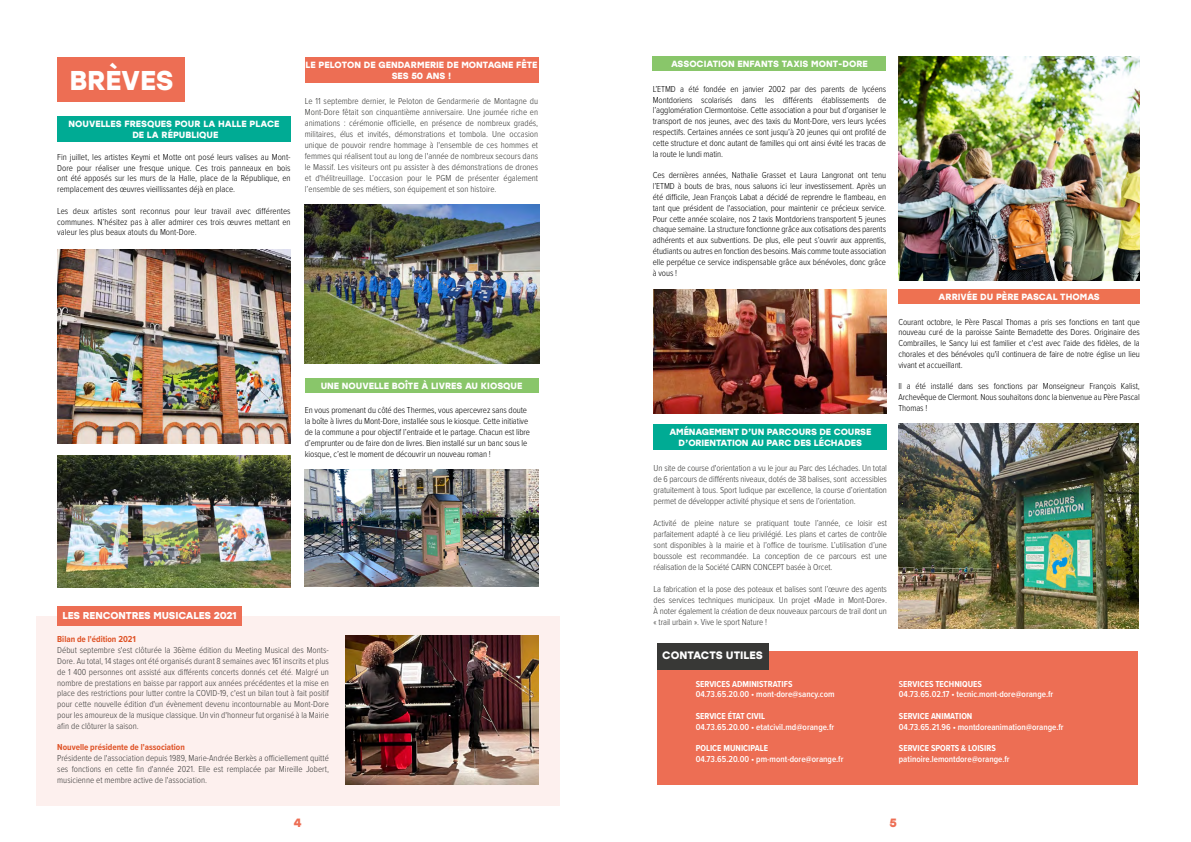
<style>
.page{position:relative;width:1191px;height:842px;background:#fff}
.page>*{position:absolute;margin:0;border:0;box-sizing:border-box;transform-origin:0 0}
.t1{font:700 27.2px "Stolzl";letter-spacing:-.01em;color:#fff}
.t2{font:700 12px "Stolzl";color:#ed6e54}
.t3{font:700 10.8px "Stolzl";color:#fff}
.t4{font:700 10px "Stolzl";letter-spacing:-.01em;color:#fff}
.t5{font:300 9px/10.8px "Proxima Nova Cond";letter-spacing:-.01em;color:#000;text-align:justify}
.t6{font:300 9px/11px "Proxima Nova Cond";letter-spacing:-.01em;color:#383836;text-align:justify}
.t7{font:300 9px/10.8px "Proxima Nova Cond";color:#3c3c3b;text-align:justify}
.t8{font:700 9px/11px "Stolzl";color:#fff;text-align:center}
.t9{font:600 9px/10.8px "Proxima Nova Cond";color:#fff}
.t10{font:700 9px "Proxima Nova Cond";color:#fff}
.t11{font:700 9px "Proxima Nova Cond";color:#df5327}
.s1{font-weight:700}
</style>
<div class="page">
<img style="left:305px;top:469px;width:233px;height:118px">
<div style="left:57px;top:116px;width:234px;height:15px;background:#00ab94"></div>
<div style="left:57px;top:127px;width:234px;height:15px;background:#00ab94"></div>
<img style="left:57px;top:250px;width:234px;height:194px">
<div style="left:305px;top:57px;width:233px;height:26px;background:#ed6e54"></div>
<div style="left:305px;top:378px;width:233px;height:15px;background:#89c66a"></div>
<img style="left:305px;top:205px;width:234px;height:158px">
<div style="left:36px;top:616px;width:523px;height:190px;background:#fdf0ee"></div>
<div style="left:57px;top:606px;width:185px;height:20px;background:#ed6e54"></div>
<div style="left:57px;top:57px;width:128px;height:44px;background:#ed6e54"></div>
<img style="left:57px;top:456px;width:234px;height:131px">
<img style="left:346px;top:636px;width:192px;height:148px">
<div style="left:653px;top:57px;width:233px;height:14px;background:#89c66a"></div>
<img style="left:899px;top:57px;width:240px;height:223px">
<div style="left:898px;top:289px;width:241px;height:15px;background:#ee7151"></div>
<img style="left:653px;top:290px;width:233px;height:123px">
<div style="left:653px;top:424px;width:234px;height:26px;background:#00ab94"></div>
<img style="left:898px;top:424px;width:241px;height:204px">
<div style="left:656px;top:651px;width:481px;height:133px;background:#ed6e54"></div>
<div style="left:656px;top:643px;width:112px;height:27px;background:#383836"></div>
<h1 class="t1" style="left:69px;top:61px;width:106px">BRÈVES</h1>
<p class="t8" style="left:69px;top:118px;width:212px">NOUVELLES FRESQUES POUR LA HALLE PLACE<br>DE LA RÉPUBLIQUE</p>
<p class="t5" style="left:57px;top:151px;width:235px">Fin juillet, les artistes Keymi et Motte ont posé leurs valises au Mont-Dore pour réaliser une fresque unique. Ces trois panneaux en bois ont été apposés sur les murs de la Halle, place de la République, en remplacement des œuvres vieillissantes déjà en place.</p>
<p class="t5" style="left:57px;top:205px;width:235px">Les deux artistes sont reconnus pour leur travail avec différentes communes. N’hésitez pas à aller admirer ces trois œuvres mettant en valeur les plus beaux atouts du Mont-Dore.</p>
<p class="t8" style="left:305px;top:59px;width:233px">LE PELOTON DE GENDARMERIE DE MONTAGNE FÊTE<br>SES 50 ANS !</p>
<p class="t6" style="left:305px;top:95px;width:235px">Le 11 septembre dernier, le Peloton de Gendarmerie de Montagne du Mont-Dore fêtait son cinquantième anniversaire. Une journée riche en animations : cérémonie officielle, en présence de nombreux gradés, militaires, élus et invités, démonstrations et tombola. Une occasion unique de pouvoir rendre hommage à l'ensemble de ces hommes et femmes qui réalisent tout au long de l'année de nombreux secours dans le Massif. Les visiteurs ont pu assister à des démonstrations de drones et d'hélitreuillage. L’occasion pour le PGM de présenter également l’ensemble de ses métiers, son équipement et son histoire.</p>
<p class="t8" style="left:321px;top:380px;width:203px">UNE NOUVELLE BOÎTE À LIVRES AU KIOSQUE</p>
<p class="t5" style="left:305px;top:405px;width:227px;text-align:left">En vous promenant du côté des Thermes, vous apercevrez sans doute la boîte à livres du Mont-Dore, installée sous le kiosque. Cette initiative de la commune a pour objectif l’entraide et le partage. Chacun est libre d’emprunter ou de faire don de livres. Bien installé sur un banc sous le kiosque, c’est le moment de découvrir un nouveau roman !</p>
<p class="t4" style="left:62px;top:608px;width:176px">LES RENCONTRES MUSICALES 2021</p>
<p class="t11" style="left:57px;top:633px;width:80px">Bilan de l'édition 2021</p>
<p class="t7" style="left:57px;top:644px;width:273px">Début septembre s'est clôturée la 36ème édition du Meeting Musical des Monts-Dore. Au total, 14 stages ont été organisés durant 8 semaines avec 161 inscrits et plus de 1 400 personnes ont assisté aux différents concerts donnés cet été. Malgré un nombre de prestations en baisse par rapport aux années précédentes et la mise en place des restrictions pour lutter contre la COVID-19, c'est un bilan tout à fait positif pour cette nouvelle édition d'un évènement devenu incontournable au Mont-Dore pour les amoureux de la musique classique. Un vin d'honneur fut organisé à la Mairie afin de clôturer la saison.</p>
<p class="t11" style="left:57px;top:741px;width:129px">Nouvelle présidente de l'association</p>
<p class="t7" style="left:57px;top:752px;width:273px">Présidente de l'association depuis 1989, Marie-Andrée Berkès a officiellement quitté ses fonctions en cette fin d'année 2021. Elle est remplacée par Mireille Jobert, musicienne et membre active de l'association.</p>
<p class="t8" style="left:671px;top:58px;width:198px">ASSOCIATION ENFANTS TAXIS MONT-DORE</p>
<p class="t5" style="left:653px;top:83px;width:235px">L’ETMD a été fondée en janvier 2002 par des parents de lycéens Montdoriens scolarisés dans les différents établissements de l’agglomération Clermontoise. Cette association a pour but d’organiser le transport de nos jeunes, avec des taxis du Mont-Dore, vers leurs lycées respectifs. Certaines années ce sont jusqu’à 20 jeunes qui ont profité de cette structure et donc autant de familles qui ont ainsi évité les tracas de la route le lundi matin.</p>
<p class="t5" style="left:653px;top:169px;width:235px">Ces dernières années, Nathalie Grasset et Laura Langronat ont tenu l’ETMD à bouts de bras, nous saluons ici leur investissement. Après un été difficile, Jean François Labat a décidé de reprendre le flambeau, en tant que président de l'association, pour maintenir ce précieux service.<br>Pour cette année scolaire, nos 2 taxis Montdoriens transportent 5 jeunes chaque semaine. La structure fonctionne grâce aux cotisations des parents adhérents et aux subventions. De plus, elle peut s’ouvrir aux apprentis, étudiants ou autres en fonction des besoins. Mais comme toute association elle perpétue ce service indispensable grâce aux bénévoles, donc grâce à vous !</p>
<p class="t8" style="left:669px;top:426px;width:203px">AMÉNAGEMENT D’UN PARCOURS DE COURSE<br>D’ORIENTATION AU PARC DES LÉCHADES</p>
<p class="t6" style="left:653px;top:462px;width:235px">Un site de course d'orientation a vu le jour au Parc des Léchades. Un total de 6 parcours de différents niveaux, dotés de 38 balises, sont accessibles gratuitement à tous. Sport ludique par excellence, la course d’orientation permet de développer activité physique et sens de l’orientation.</p>
<p class="t6" style="left:653px;top:517px;width:235px">Activité de pleine nature se pratiquant toute l’année, ce loisir est parfaitement adapté à ce lieu privilégié. Les plans et cartes de contrôle sont disponibles à la mairie et à l’office de tourisme. L’utilisation d’une boussole est recommandée. La conception de ce parcours est une réalisation de la Société CAIRN CONCEPT basée à Orcet.</p>
<p class="t6" style="left:653px;top:583px;width:235px">La fabrication et la pose des poteaux et balises sont l’œuvre des agents des services techniques municipaux. Un projet «Made in Mont-Dore».<br>À noter également la création de deux nouveaux parcours de trail dont un « trail urbain ». Vive le sport Nature !</p>
<p class="t3" style="left:662px;top:648px;width:102px">CONTACTS UTILES</p>
<p class="t10" style="left:695px;top:677px;width:98px">SERVICES ADMINISTRATIFS</p>
<p class="t9" style="left:695px;top:689px;width:140px">04.73.65.20.00 • mont-dore@sancy.com</p>
<p class="t10" style="left:695px;top:709px;width:71px">SERVICE ÉTAT CIVIL</p>
<p class="t9" style="left:695px;top:721px;width:140px">04.73.65.20.00 • etatcivil.md@orange.fr</p>
<p class="t10" style="left:695px;top:741px;width:74px">POLICE MUNICIPALE</p>
<p class="t9" style="left:695px;top:753px;width:149px">04.73.65.20.00 • pm-mont-dore@orange.fr</p>
<p class="t8" style="left:938px;top:291px;width:163px">ARRIVÉE DU PÈRE PASCAL THOMAS</p>
<p class="t5" style="left:898px;top:316px;width:243px">Courant octobre, le Père Pascal Thomas a pris ses fonctions en tant que nouveau curé de la paroisse Sainte Bernadette des Dores. Originaire des Combrailles, le Sancy lui est familier et c'est avec l'aide des fidèles, de la chorales et des bénévoles qu'il continuera de faire de notre église un lieu vivant et accueillant.</p>
<p class="t5" style="left:898px;top:380px;width:243px">Il a été installé dans ses fonctions par Monseigneur François Kalist, Archevêque de Clermont. Nous souhaitons donc la bienvenue au Père Pascal Thomas !</p>
<p class="t9" style="left:899px;top:678px;width:156px">S<span class="s1">ERVICES TECHNIQUES<br></span>04.73.65.02.17 • tecnic.mont-dore@orange.fr</p>
<p class="t10" style="left:899px;top:709px;width:75px">SERVICE ANIMATION</p>
<p class="t9" style="left:899px;top:721px;width:166px">04.73.65.21.96 • montdoreanimation@orange.fr</p>
<p class="t10" style="left:899px;top:741px;width:98px">SERVICE SPORTS &amp; LOISIRS</p>
<p class="t9" style="left:899px;top:753px;width:112px">patinoire.lemontdore@orange.fr</p>
<h2 class="t2" style="left:294px;top:814px;width:9px">4</h2>
<h2 class="t2" style="left:889px;top:814px;width:9px">5</h2>
</div>
